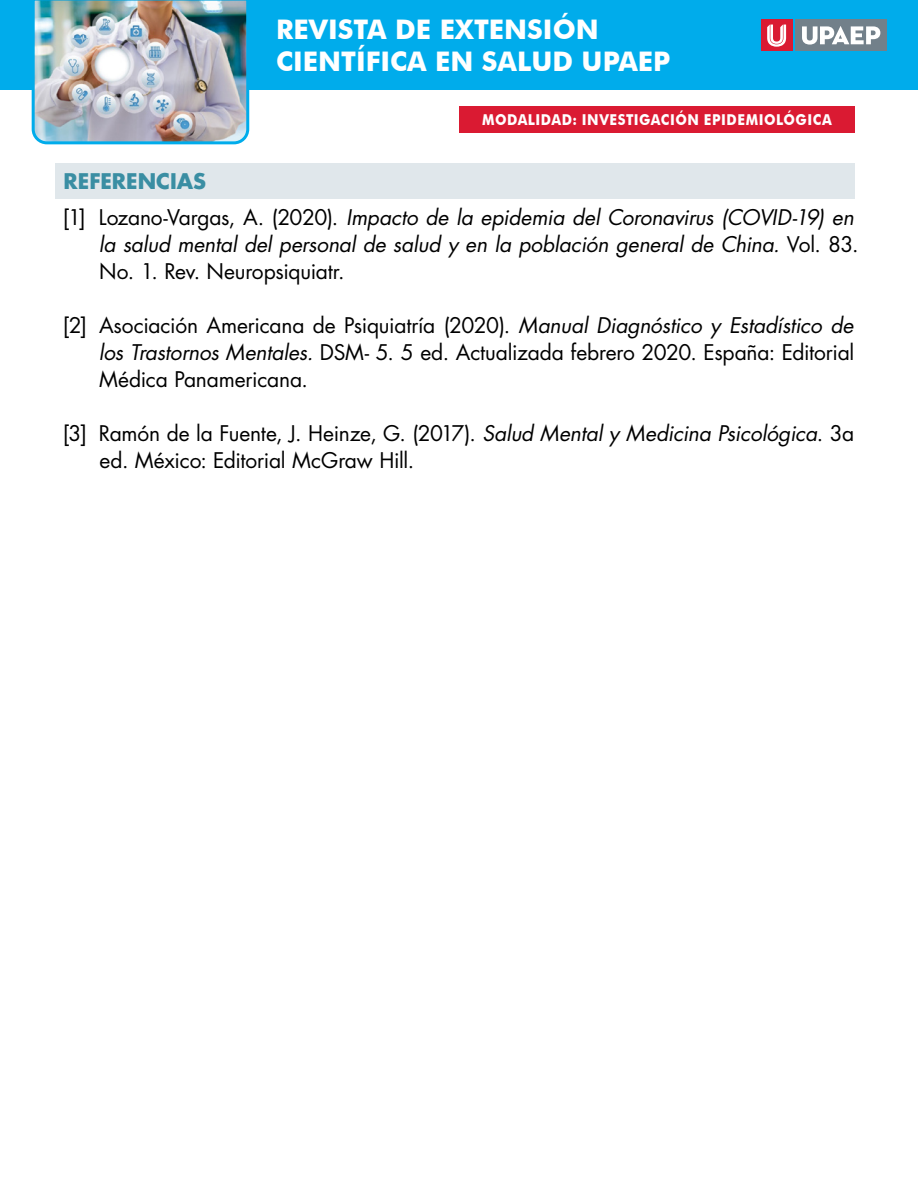
<style>
.page{position:relative;width:918px;height:1188px;background:#fff}
.page>*{position:absolute;margin:0;border:0;box-sizing:border-box;transform-origin:0 0}
.t1{font:700 27px/32.4px "Futura BT";color:#fff}
.referencias{font:21px/27px "Futura Std";letter-spacing:-.01em;color:#000;text-align:justify}
.referencias-2{font:italic 21px/27px "Futura Std";letter-spacing:-.005em;color:#000}
.apartado{font:700 21px "Futura Std";color:#3a8ea3}
.t2{font:700 15px "Futura BT";color:#fff;scale:.9 1}
.s1{font-style:normal}
.s2{font-style:italic}
</style>
<div class="page">
<div style="left:0;top:0;width:918px;height:90px;background:#00aceb"></div>
<img style="left:31px;top:0;width:219px;height:145px">
<div style="left:796px;top:20px;width:91px;height:31px;background:#72808a"></div>
<svg style="left:802px;top:26px;width:78px;height:19px"></svg>
<div style="left:761px;top:20px;width:31px;height:31px;background:#da1a32"></div>
<svg style="left:767px;top:25px;width:19px;height:22px"></svg>
<div style="left:459px;top:106px;width:396px;height:27px;background:#da1a32"></div>
<div style="left:56px;top:163px;width:799px;height:36px;background:#e0e7eb"></div>
<p class="t1" style="left:276px;top:13px;width:396px">REVISTA DE EXTENSIÓN<br>CIENTÍFICA EN SALUD UPAEP</p>
<p class="t2" style="left:482px;top:111px;width:26px">MODALIDAD</p>
<p class="t2" style="left:572px;top:111px;width:28px">: INVESTIGACIÓN</p>
<p class="t2" style="left:704px;top:111px;width:21px">EPIDEMIOLÓGICA</p>
<p class="apartado" style="left:64px;top:167px;width:144px">REFERENCIAS</p>
<p class="referencias-2" style="left:99px;top:204px;width:761px;text-indent:-36px"><span class="s1">[1] Lozano-Vargas, A. (2020).</span> Impacto de la epidemia del Coronavirus (COVID-19) en la salud mental del personal de salud y en la población general de China. <span class="s1">Vol. 83.<br>No. 1. Rev. Neuropsiquiatr.</span></p>
<p class="referencias" style="left:99px;top:312px;width:757px;text-indent:-36px">[2] Asociación Americana de Psiquiatría (2020). <span class="s2">Manual Diagnóstico y Estadístico de los Trastornos Mentales.</span> DSM- 5. 5 ed. Actualizada febrero 2020. España: Editorial Médica Panamericana.</p>
<p class="referencias" style="left:100px;top:420px;width:756px;text-indent:-37px">[3] Ramón de la Fuente, J. Heinze, G. (2017). <span class="s2">Salud Mental y Medicina Psicológica</span>. 3a ed. México: Editorial McGraw Hill.</p>
</div>
